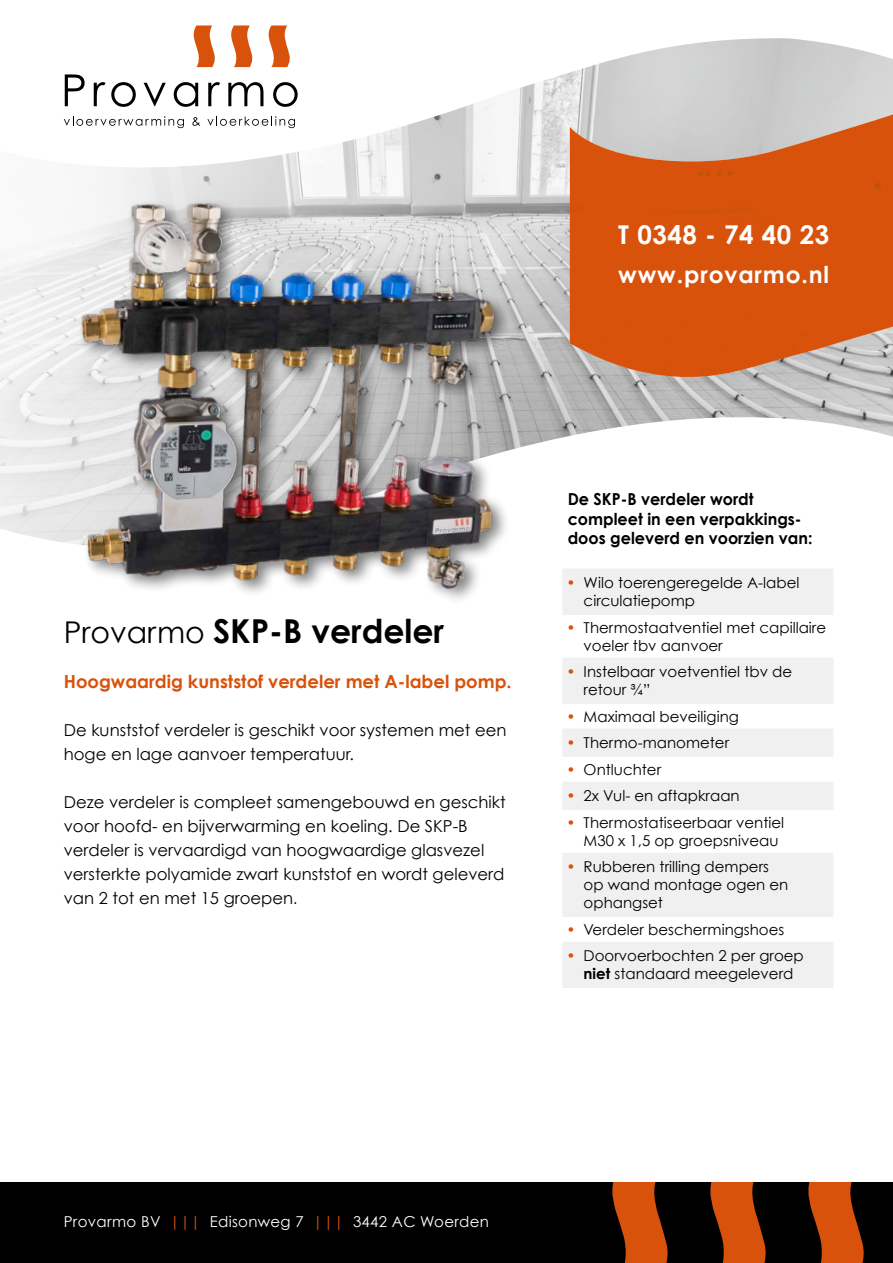
<style>
.page{position:relative;width:893px;height:1263px;background:#fff}
.page>*{position:absolute;margin:0;border:0;box-sizing:border-box;transform-origin:0 0}
.t1{font:700 33px "Century Gothic";color:#000}
.t2{font:700 25.8px "Century Gothic";letter-spacing:.02em;color:#fff}
.t3{font:700 23.25px "Century Gothic";letter-spacing:.035em;color:#fff}
.t4{font:700 18px "Century Gothic";color:#d8520b}
.t5{font:16.5px/24px "Century Gothic";color:#000}
.t6{font:700 16.5px/19.5px "Century Gothic";color:#000}
.t7{font:15px/18px "Century Gothic";color:#000}
.t8{font:15px "Century Gothic";letter-spacing:.02em;color:#fff}
.s1{font-weight:400;font-size:30px}
.s2{font-family:"Helvetica Neue";font-weight:300}
.s3{color:#d8520b}
.s4{font-weight:700}
</style>
<div class="page">
<img style="left:0;top:38px;width:893px;height:505px">
<div style="left:562px;top:569px;width:271px;height:46px;background:#f0f0f0"></div>
<div style="left:562px;top:658px;width:271px;height:46px;background:#f0f0f0"></div>
<div style="left:562px;top:729px;width:271px;height:28px;background:#f0f0f0"></div>
<div style="left:562px;top:782px;width:271px;height:28px;background:#f0f0f0"></div>
<div style="left:562px;top:853px;width:271px;height:64px;background:#f0f0f0"></div>
<div style="left:562px;top:942px;width:271px;height:46px;background:#f0f0f0"></div>
<svg style="left:570px;top:93px;width:323px;height:284px;background:#d4703b"></svg>
<svg style="left:193px;top:26px;width:23px;height:41px"></svg>
<svg style="left:230px;top:26px;width:23px;height:41px"></svg>
<svg style="left:268px;top:26px;width:23px;height:41px"></svg>
<svg style="left:65px;top:74px;width:20px;height:32px"></svg>
<svg style="left:94px;top:82px;width:42px;height:25px"></svg>
<svg style="left:144px;top:83px;width:22px;height:23px"></svg>
<svg style="left:174px;top:82px;width:24px;height:25px"></svg>
<svg style="left:208px;top:82px;width:12px;height:24px"></svg>
<svg style="left:228px;top:82px;width:35px;height:24px"></svg>
<svg style="left:273px;top:82px;width:25px;height:25px"></svg>
<svg style="left:64px;top:116px;width:120px;height:12px"></svg>
<svg style="left:192px;top:117px;width:8px;height:9px"></svg>
<svg style="left:207px;top:116px;width:88px;height:12px"></svg>
<div style="left:0;top:1182px;width:893px;height:81px;background:#000"></div>
<svg style="left:612px;top:1182px;width:56px;height:81px"></svg>
<svg style="left:710px;top:1182px;width:56px;height:81px"></svg>
<svg style="left:808px;top:1182px;width:56px;height:81px"></svg>
<img style="left:66px;top:193px;width:477px;height:407px">
<h2 class="t2" style="left:618px;top:218px;width:212px">T 0348 - 74 40 23</h2>
<h3 class="t3" style="left:618px;top:260px;width:212px">www.provarmo.nl</h3>
<h1 class="t1" style="left:64px;top:610px;width:382px"><span class="s1">Provarmo</span> SKP-B verdeler</h1>
<p class="t4" style="left:64px;top:670px;width:449px">Hoogwaardig kunststof verdeler met A-label pomp.</p>
<p class="t5" style="left:64px;top:718px;width:444px">De kunststof verdeler is geschikt voor systemen met een hoge en lage aanvoer temperatuur.</p>
<p class="t5" style="left:64px;top:790px;width:443px">Deze verdeler is compleet samengebouwd en geschikt voor hoofd- en bijverwarming en koeling. De SKP-B verdeler is vervaardigd van hoogwaardige glasvezel versterkte polyamide zwart kunststof en wordt geleverd van 2 tot en met 15 groepen<span class="s2">.</span></p>
<p class="t6" style="left:568px;top:489px;width:246px">De SKP-B verdeler wordt compleet in een verpakkings&shy;doos geleverd en voorzien van:</p>
<p class="t7" style="left:584px;top:574px;width:217px;text-indent:-17px"><span class="s3">•</span> Wilo toerengeregelde A-label circulatiepomp</p>
<p class="t7" style="left:584px;top:618px;width:244px;text-indent:-17px"><span class="s3">•</span> Thermostaatventiel met capillaire voeler tbv aanvoer</p>
<p class="t7" style="left:584px;top:663px;width:210px;text-indent:-17px"><span class="s3">•</span> Instelbaar voetventiel tbv de retour ¾”</p>
<p class="t7" style="left:567px;top:707px;width:174px"><span class="s3">•</span> Maximaal beveiliging</p>
<p class="t7" style="left:567px;top:734px;width:164px"><span class="s3">•</span> Thermo-manometer</p>
<p class="t7" style="left:567px;top:760px;width:96px"><span class="s3">•</span> Ontluchter</p>
<p class="t7" style="left:567px;top:787px;width:175px"><span class="s3">•</span> 2x Vul- en aftapkraan</p>
<p class="t7" style="left:584px;top:813px;width:202px;text-indent:-17px"><span class="s3">•</span> Thermostatiseerbaar ventiel<br>M30 x 1,5 op groepsniveau</p>
<p class="t7" style="left:584px;top:858px;width:206px;text-indent:-17px"><span class="s3">•</span> Rubberen trilling dempers op wand montage ogen en ophangset</p>
<p class="t7" style="left:567px;top:920px;width:219px"><span class="s3">•</span> Verdeler beschermingshoes</p>
<p class="t7" style="left:567px;top:947px;width:239px;text-align:center"><span class="s3">•</span> Doorvoerbochten 2 per groep <span class="s4">niet</span> standaard meegeleverd</p>
<p class="t8" style="left:64px;top:1213px;width:427px">Provarmo BV <span class="s3">|||</span> Edisonweg 7 <span class="s3">|||</span> 3442 AC Woerden</p>
</div>
